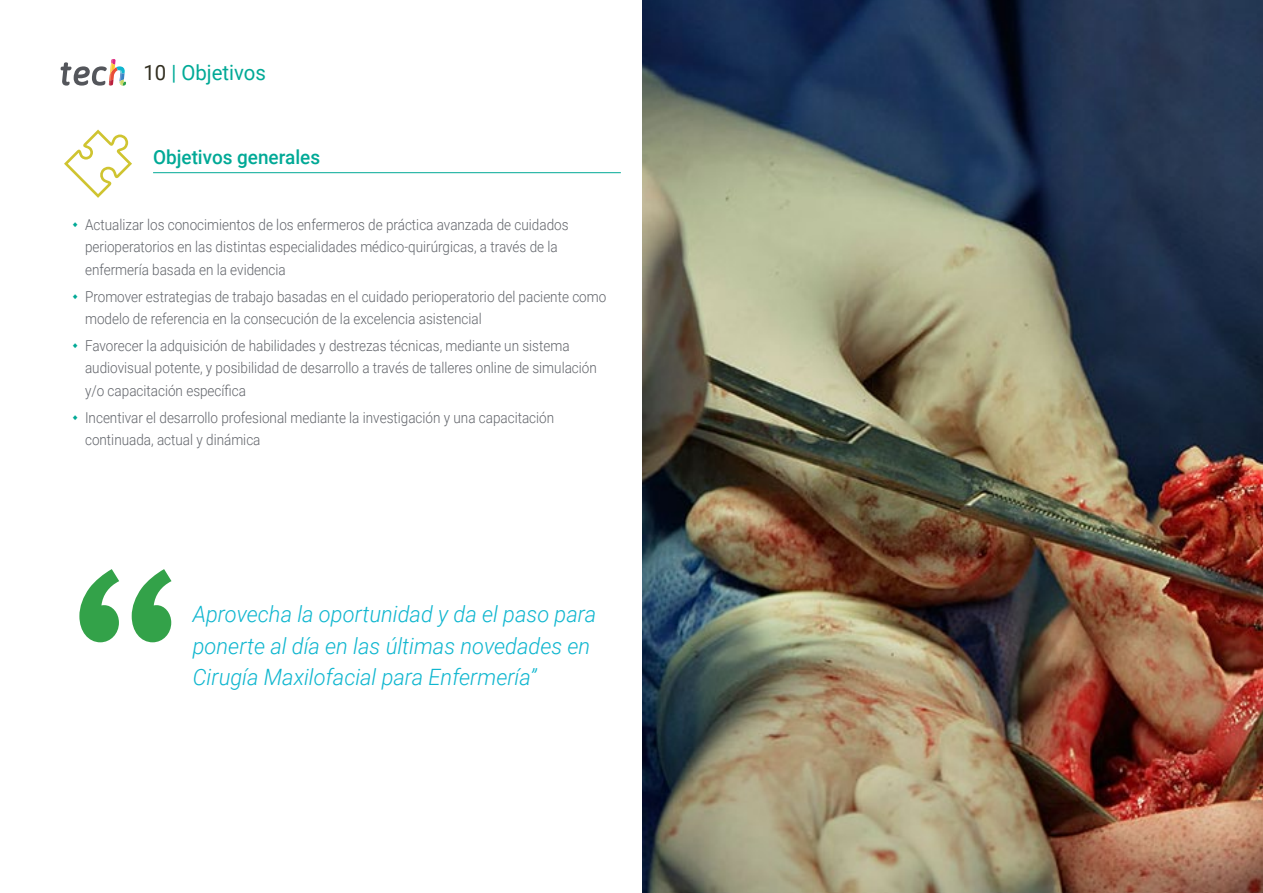
<style>
.page{position:relative;width:1263px;height:893px;background:#fff}
.page>*{position:absolute;margin:0;border:0;box-sizing:border-box;transform-origin:0 0}
.t1{font:italic 300 22.5px/31.5px "Roboto";color:#0fb6cf}
.t2{font:21px "Roboto";color:#00a996}
.t3{font:500 19.5px "Roboto";color:#00a996}
.t4{font:300 15px/22.5px "Roboto";color:#61646a;scale:.9 1}
.s1{color:#312e20}
.s2{color:#00aa97}
</style>
<div class="page">
<img style="left:642px;top:0;width:621px;height:893px">
<svg style="left:79px;top:569px;width:93px;height:73px"></svg>
<svg style="left:61px;top:59px;width:65px;height:27px"></svg>
<hr style="left:153px;top:172px;width:468px;height:1px;background:#00a996">
<svg style="left:64px;top:130px;width:68px;height:68px"></svg>
<h2 class="t2" style="left:144px;top:57px;width:124px"><span class="s1">10</span> <span class="s2">| O</span>bjetivos</h2>
<h3 class="t3" style="left:153px;top:144px;width:169px">Objetivos generales</h3>
<p class="t4" style="left:85px;top:213px;width:539px">Actualizar los conocimientos de los enfermeros de práctica avanzada de cuidados perioperatorios en las distintas especialidades médico-quirúrgicas, a través de la enfermería basada en la evidencia</p>
<p class="t4" style="left:85px;top:284px;width:581px">Promover estrategias de trabajo basadas en el cuidado perioperatorio del paciente como modelo de referencia en la consecución de la excelencia asistencial</p>
<p class="t4" style="left:85px;top:334px;width:570px">Favorecer la adquisición de habilidades y destrezas técnicas, mediante un sistema audiovisual potente, y posibilidad de desarrollo a través de talleres online de simulación y/o capacitación específica</p>
<p class="t4" style="left:85px;top:405px;width:523px">Incentivar el desarrollo profesional mediante la investigación y una capacitación continuada, actual y dinámica</p>
<h1 class="t1" style="left:193px;top:597px;width:405px">Aprovecha la oportunidad y da el paso para ponerte al día en las últimas novedades en<br>Cirugía Maxilofacial para Enfermería”</h1>
</div>
